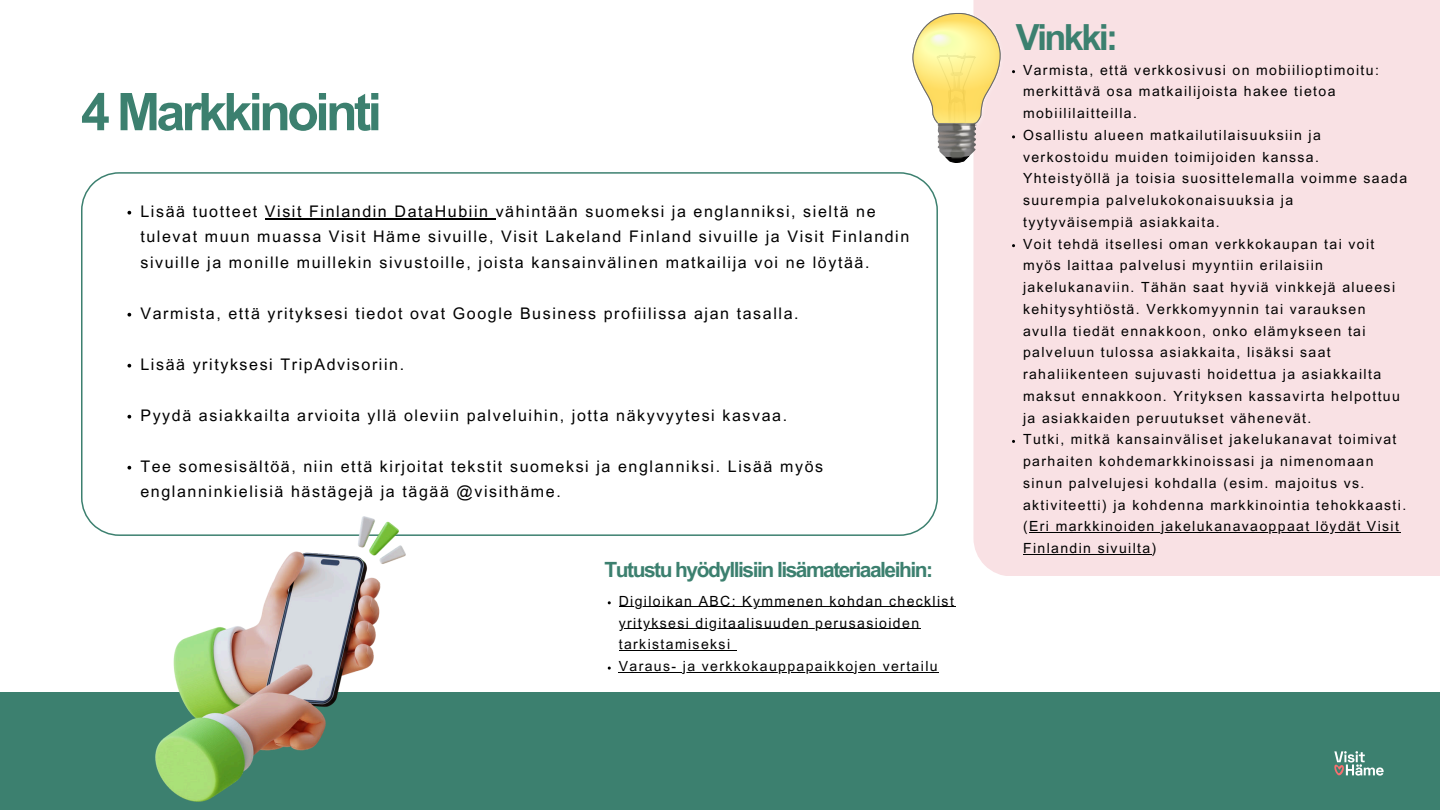
<style>
.page{position:relative;width:1440px;height:810px;background:#fff}
.page>*{position:absolute;margin:0;border:0;box-sizing:border-box;transform-origin:0 0}
.t1{font:700 52px "Arial MT Pro";letter-spacing:-.07em;color:#3c806f}
.t2{font:700 36px "Arial MT Pro";letter-spacing:-.07em;color:#3c806f}
.t3{font:700 21px "Arial MT Pro";letter-spacing:-.07em;color:#3c806f}
.t4{font:16px/25.5px "Arial MT Pro";letter-spacing:.1em;color:#000}
.t5{font:14px/21.8px "Arial MT Pro";letter-spacing:.1em;color:#000}
</style>
<div class="page">
<div style="left:0;top:692px;width:1440px;height:118px;background:#3c806f"></div>
<div style="left:973px;top:0;width:467px;height:576px;background:#f9e1e4"></div>
<img style="left:912px;top:6px;width:94px;height:127px">
<svg style="left:913px;top:13px;width:87px;height:150px"></svg>
<svg style="left:81px;top:172px;width:857px;height:364px"></svg>
<img style="left:155px;top:516px;width:250px;height:285px">
<svg style="left:127px;top:211px;width:4px;height:4px"></svg>
<hr style="left:265px;top:218px;width:231px;height:2px;background:#000">
<svg style="left:127px;top:313px;width:4px;height:4px"></svg>
<svg style="left:127px;top:364px;width:4px;height:4px"></svg>
<svg style="left:127px;top:415px;width:4px;height:4px"></svg>
<svg style="left:127px;top:466px;width:4px;height:4px"></svg>
<hr style="left:1029px;top:532px;width:371px;height:1px;background:#000">
<hr style="left:1023px;top:554px;width:129px;height:1px;background:#000">
<svg style="left:1334px;top:751px;width:50px;height:25px"></svg>
<hr style="left:619px;top:607px;width:336px;height:1px;background:#000">
<hr style="left:619px;top:628px;width:302px;height:1px;background:#000">
<hr style="left:619px;top:650px;width:113px;height:1px;background:#000">
<hr style="left:619px;top:672px;width:320px;height:1px;background:#000">
<h1 class="t1" style="left:81px;top:81px;width:302px">4 Markkinointi</h1>
<p class="t4" style="left:140px;top:199px;width:770px">Lisää tuotteet Visit Finlandin DataHubiin vähintään suomeksi ja englanniksi, sieltä ne tulevat muun muassa Visit Häme sivuille, Visit Lakeland Finland sivuille ja Visit Finlandin sivuille ja monille muillekin sivustoille, joista kansainvälinen matkailija voi ne löytää.</p>
<p class="t4" style="left:140px;top:301px;width:660px">Varmista, että yrityksesi tiedot ovat Google Business profiilissa ajan tasalla.</p>
<p class="t4" style="left:140px;top:352px;width:265px">Lisää yrityksesi TripAdvisoriin.</p>
<p class="t4" style="left:140px;top:403px;width:648px">Pyydä asiakkailta arvioita yllä oleviin palveluihin, jotta näkyvyytesi kasvaa.</p>
<p class="t4" style="left:140px;top:454px;width:684px">Tee somesisältöä, niin että kirjoitat tekstit suomeksi ja englanniksi. Lisää myös englanninkielisiä hästägejä ja tägää @visithäme.</p>
<h3 class="t3" style="left:605px;top:557px;width:330px">Tutustu hyödyllisiin lisämateriaaleihin:</h3>
<p class="t5" style="left:619px;top:591px;width:337px">Digiloikan ABC: Kymmenen kohdan checklist yrityksesi digitaalisuuden perusasioiden tarkistamiseksi<br>Varaus- ja verkkokauppapaikkojen vertailu</p>
<h2 class="t2" style="left:1016px;top:16px;width:104px">Vinkki:</h2>
<p class="t5" style="left:1023px;top:60px;width:386px">Varmista, että verkkosivusi on mobiilioptimoitu: merkittävä osa matkailijoista hakee tietoa mobiililaitteilla.<br>Osallistu alueen matkailutilaisuuksiin ja verkostoidu muiden toimijoiden kanssa.<br>Yhteistyöllä ja toisia suosittelemalla voimme saada suurempia palvelukokonaisuuksia ja<br>tyytyväisempiä asiakkaita.<br>Voit tehdä itsellesi oman verkkokaupan tai voit myös laittaa palvelusi myyntiin erilaisiin jakelukanaviin. Tähän saat hyviä vinkkejä alueesi kehitysyhtiöstä. Verkkomyynnin tai varauksen avulla tiedät ennakkoon, onko elämykseen tai palveluun tulossa asiakkaita, lisäksi saat rahaliikenteen sujuvasti hoidettua ja asiakkailta maksut ennakkoon. Yrityksen kassavirta helpottuu ja asiakkaiden peruutukset vähenevät.<br>Tutki, mitkä kansainväliset jakelukanavat toimivat parhaiten kohdemarkkinoissasi ja nimenomaan sinun palvelujesi kohdalla (esim. majoitus vs. aktiviteetti) ja kohdenna markkinointia tehokkaasti. (Eri markkinoiden jakelukanavaoppaat löydät Visit Finlandin sivuilta)</p>
</div>
